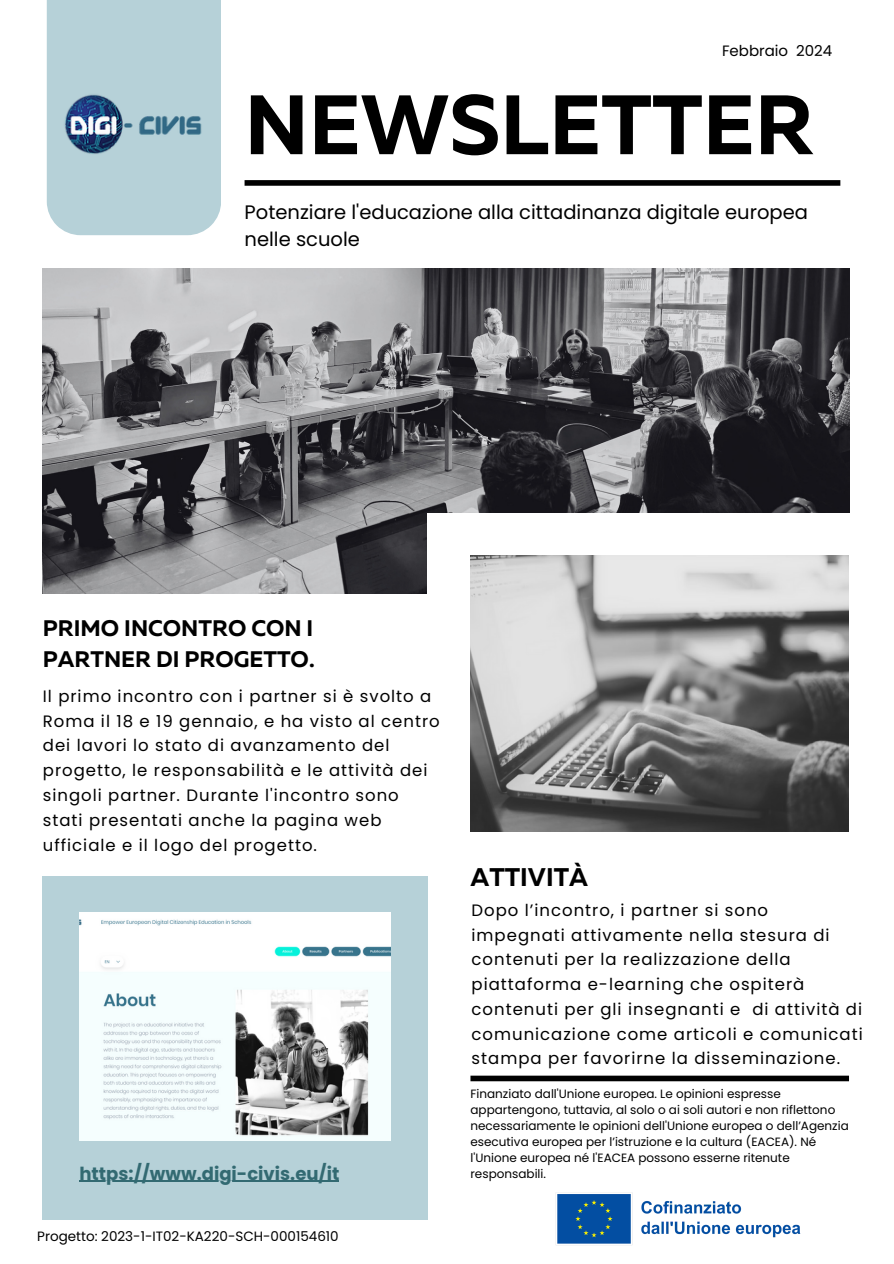
<style>
.page{position:relative;width:894px;height:1264px;background:#fff}
.page>*{position:absolute;margin:0;border:0;box-sizing:border-box;transform-origin:0 0}
.t1{font:700 84px "Muller";color:#000}
.t2{font:700 25.5px "Muller";color:#000}
.t3{font:700 22.5px/31.5px "Muller";color:#000}
.t4{font:19.5px/27px "Poppins";color:#000}
.t5{font:700 18px "Poppins";color:#336a72}
.t6{font:16.5px/24.8px "Poppins";letter-spacing:.06em;color:#000}
.t7{font:15px "Poppins";color:#000}
.t8{font:13.5px "Poppins";color:#000}
.t9{font:12px/16px "Poppins";color:#000}
</style>
<div class="page">
<img style="left:43px;top:269px;width:805px;height:324px">
<div style="left:47px;top:0;width:174px;height:235px;background:#b6d1d8"></div>
<div style="left:244px;top:180px;width:596px;height:6px;background:#000"></div>
<div style="left:470px;top:1075px;width:378px;height:6px;background:#000"></div>
<div style="left:427px;top:513px;width:437px;height:329px;background:#fff"></div>
<img style="left:470px;top:555px;width:378px;height:276px">
<div style="left:43px;top:875px;width:384px;height:344px;background:#b6d1d8"></div>
<img style="left:79px;top:912px;width:311px;height:228px">
<img style="left:59px;top:89px;width:150px;height:72px">
<img style="left:555px;top:1192px;width:246px;height:53px">
<hr style="left:79px;top:1180px;width:260px;height:1px;background:#336a72">
<h3 class="t7" style="left:721px;top:40px;width:112px">Febbraio 2024</h3>
<p class="t1" style="left:244px;top:90px;width:571px">NEWSLETTER</p>
<h5 class="t4" style="left:244px;top:199px;width:564px">Potenziare l'educazione alla cittadinanza digitale europea nelle scuole</h5>
<h6 class="t3" style="left:43px;top:614px;width:273px">PRIMO INCONTRO CON I<br>PARTNER DI PROGETTO.</h6>
<p class="t6" style="left:43px;top:683px;width:398px">Il primo incontro con i partner si è svolto a Roma il 18 e 19 gennaio, e ha visto al centro dei lavori lo stato di avanzamento del progetto, le responsabilità e le attività dei singoli partner. Durante l'incontro sono stati presentati anche la pagina web ufficiale e il logo del progetto.</p>
<h6 class="t5" style="left:79px;top:1160px;width:261px">https://www.digi-civis.eu/it</h6>
<p class="t8" style="left:37px;top:1227px;width:303px">Progetto: 2023-1-IT02-KA220-SCH-000154610</p>
<h4 class="t2" style="left:470px;top:866px;width:119px">ATTIVITÀ</h4>
<h2 class="t6" style="left:471px;top:897px;width:392px">Dopo l’incontro, i partner si sono impegnati attivamente nella stesura di contenuti per la realizzazione della piattaforma e-learning che ospiterà contenuti per gli insegnanti e di attività di comunicazione come articoli e comunicati stampa per favorirne la disseminazione.</h2>
<p class="t9" style="left:470px;top:1086px;width:380px">Finanziato dall'Unione europea. Le opinioni espresse appartengono, tuttavia, al solo o ai soli autori e non riflettono necessariamente le opinioni dell'Unione europea o dell’Agenzia esecutiva europea per l’istruzione e la cultura (EACEA). Né l'Unione europea né l'EACEA possono esserne ritenute responsabili.</p>
</div>
